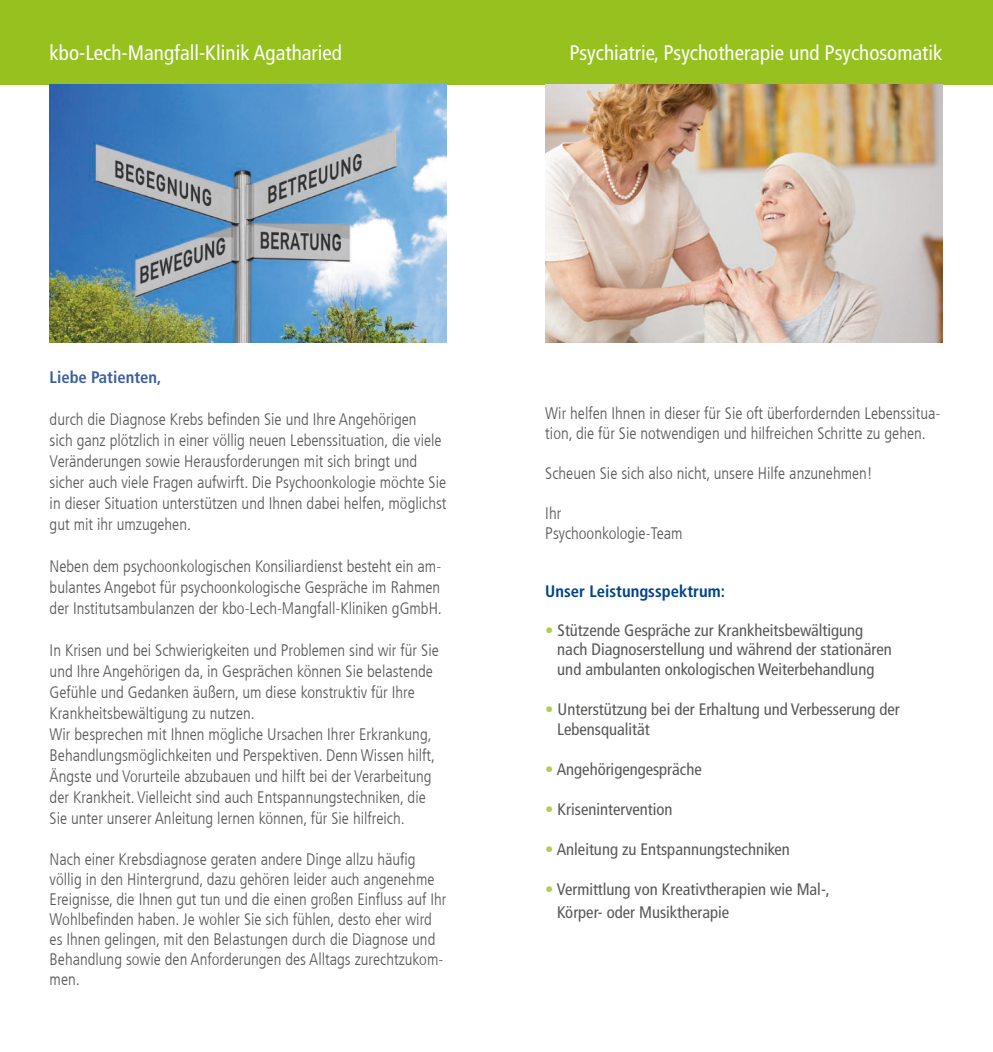
<style>
.page{position:relative;width:993px;height:1052px;background:#fff}
.page>*{position:absolute;margin:0;border:0;box-sizing:border-box;transform-origin:0 0}
.t1{font:condensed 21px "Frutiger LT Com";color:#fff}
.t2{font:300 condensed 16.62px/21px "Frutiger LT Com";color:#575756}
.t3{font:condensed 16.62px/19.9px "Frutiger LT Com";color:#575756}
.t4{font:700 condensed 16.62px "Frutiger LT Com";color:#00438a}
.t5{font:700 condensed 16.62px "Frutiger LT Com";color:#3d5f9e}
.s1{color:#afcd53}
</style>
<div class="page">
<div style="left:0;top:0;width:992px;height:84px;background:#96c11f"></div>
<img style="left:50px;top:84px;width:396px;height:259px">
<img style="left:545px;top:84px;width:397px;height:259px">
<p class="t1" style="left:50px;top:41px;width:293px">kbo-Lech-Mangfall-Klinik Agatharied</p>
<p class="t1" style="left:569px;top:41px;width:374px">Psychiatrie, Psychotherapie und Psychosomatik</p>
<p class="t5" style="left:50px;top:367px;width:113px">Liebe Patienten,</p>
<p class="t2" style="left:50px;top:409px;width:398px">durch die Diagnose Krebs befinden Sie und Ihre Angehörigen<br>sich ganz plötzlich in einer völlig neuen Lebenssituation, die viele Veränderungen sowie Herausforderungen mit sich bringt und sicher auch viele Fragen aufwirft. Die Psychoonkologie möchte Sie in dieser Situation unterstützen und Ihnen dabei helfen, möglichst gut mit ihr umzugehen.</p>
<p class="t2" style="left:50px;top:556px;width:393px;text-align:justify">Neben dem psychoonkologischen Konsiliardienst besteht ein am&shy;bulantes Angebot für psychoonkologische Gespräche im Rahmen der Institutsambulanzen der kbo-Lech-Mangfall-Kliniken gGmbH.</p>
<p class="t2" style="left:50px;top:640px;width:390px">In Krisen und bei Schwierigkeiten und Problemen sind wir für Sie und Ihre Angehörigen da, in Gesprächen können Sie belastende Gefühle und Gedanken äußern, um diese konstruktiv für Ihre Krankheitsbewältigung zu nutzen.<br>Wir besprechen mit Ihnen mögliche Ursachen Ihrer Erkrankung, Behandlungsmöglichkeiten und Perspektiven. Denn Wissen hilft, Ängste und Vorurteile abzubauen und hilft bei der Verarbeitung der Krankheit. Vielleicht sind auch Entspannungstechniken, die Sie unter unserer Anleitung lernen können, für Sie hilfreich.</p>
<p class="t2" style="left:50px;top:849px;width:398px;line-height:19.9px">Nach einer Krebsdiagnose geraten andere Dinge allzu häufig völlig in den Hintergrund, dazu gehören leider auch angenehme Ereignisse, die Ihnen gut tun und die einen großen Einfluss auf Ihr Wohlbefinden haben. Je wohler Sie sich fühlen, desto eher wird es Ihnen gelingen, mit den Belastungen durch die Diagnose und Behandlung sowie den Anforderungen des Alltags zurechtzukom&shy;men.</p>
<p class="t2" style="left:545px;top:404px;width:396px;line-height:19.9px">Wir helfen Ihnen in dieser für Sie oft überfordernden Lebenssitua&shy;tion, die für Sie notwendigen und hilfreichen Schritte zu gehen.</p>
<p class="t2" style="left:545px;top:463px;width:329px">Scheuen Sie sich also nicht, unsere Hilfe anzunehmen!</p>
<p class="t2" style="left:545px;top:503px;width:139px;line-height:19.9px">Ihr<br>Psychoonkologie-Team</p>
<p class="t4" style="left:545px;top:581px;width:181px">Unser Leistungsspektrum:</p>
<p class="t3" style="left:557px;top:620px;width:336px;text-indent:-12px"><span class="s1">•</span> Stützende Gespräche zur Krankheitsbewältigung nach Diagnoserstellung und während der stationären und ambulanten onkologischen Weiterbehandlung</p>
<p class="t3" style="left:557px;top:699px;width:344px;text-indent:-12px"><span class="s1">•</span> Unterstützung bei der Erhaltung und Verbesserung der<br>Lebensqualität</p>
<p class="t3" style="left:545px;top:759px;width:158px"><span class="s1">•</span> Angehörigengespräche</p>
<p class="t3" style="left:545px;top:799px;width:129px"><span class="s1">•</span> Krisenintervention</p>
<p class="t3" style="left:545px;top:839px;width:246px"><span class="s1">•</span> Anleitung zu Entspannungstechniken</p>
<p class="t3" style="left:557px;top:877px;width:274px;line-height:23.1px;text-indent:-12px"><span class="s1">•</span> Vermittlung von Kreativtherapien wie Mal-,<br>Körper- oder Musiktherapie</p>
</div>
